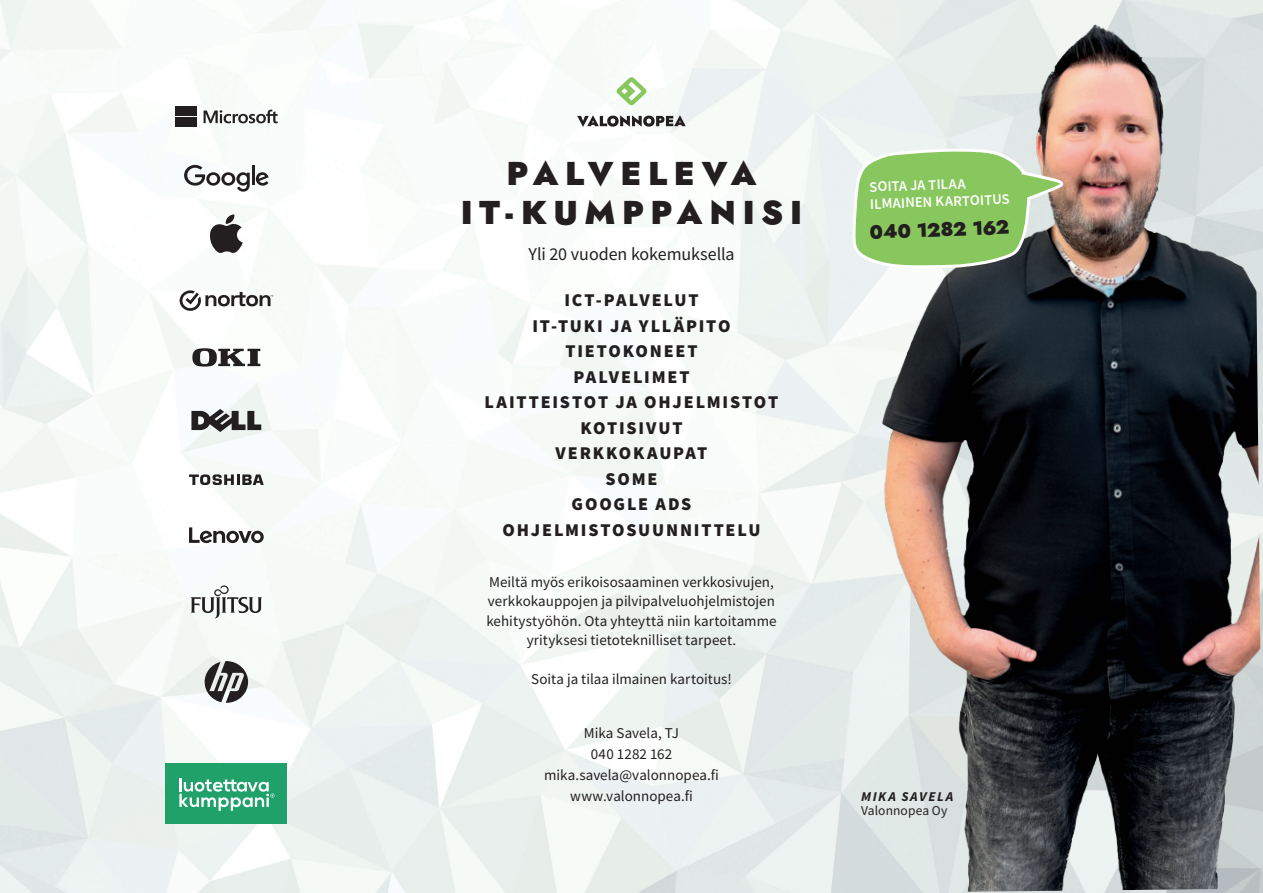
<style>
.page{position:relative;width:1263px;height:893px;background:#fff}
.page>*{position:absolute;margin:0;border:0;box-sizing:border-box;transform-origin:0 0}
.t1{font:900 33px/39.6px "Jost";letter-spacing:.2em;color:#231f20;text-align:center}
.t2{font:900 19.35px "Jost";color:#231f20}
.t3{font:900 18px/25.5px "Source Sans Pro";letter-spacing:.1em;color:#231f20;text-align:center}
.t4{font:18px "Source Sans Pro";letter-spacing:-.005em;color:#231f20}
.t5{font:15px/19.5px "Source Sans Pro";color:#231f20;text-align:center}
.t6{font:600 14.55px/17.1px "Source Sans Pro";color:#fff}
.t7{font:13.5px "Source Sans Pro";letter-spacing:.005em;color:#231f20}
.t8{font:italic 700 13.5px "Source Sans Pro";letter-spacing:.12em;color:#231f20}
</style>
<div class="page">
<img style="left:0;top:0;width:1263px;height:893px">
<img style="left:875px;top:23px;width:388px;height:870px">
<svg style="left:851px;top:147px;width:216px;height:125px;background:#97bf78"></svg>
<svg style="left:577px;top:115px;width:109px;height:12px"></svg>
<svg style="left:616px;top:77px;width:31px;height:28px"></svg>
<svg style="left:192px;top:348px;width:68px;height:19px"></svg>
<svg style="left:210px;top:215px;width:33px;height:38px"></svg>
<svg style="left:204px;top:110px;width:74px;height:13px"></svg>
<div style="left:175px;top:106px;width:10px;height:10px;background:#231f20"></div>
<div style="left:187px;top:106px;width:10px;height:10px;background:#231f20"></div>
<div style="left:175px;top:117px;width:10px;height:10px;background:#231f20"></div>
<div style="left:187px;top:117px;width:10px;height:10px;background:#231f20"></div>
<svg style="left:205px;top:661px;width:43px;height:42px"></svg>
<svg style="left:191px;top:409px;width:70px;height:23px;background:#7e7e7e"></svg>
<svg style="left:189px;top:527px;width:75px;height:16px"></svg>
<svg style="left:190px;top:585px;width:72px;height:34px"></svg>
<svg style="left:189px;top:474px;width:75px;height:11px"></svg>
<svg style="left:184px;top:165px;width:85px;height:27px"></svg>
<svg style="left:180px;top:290px;width:93px;height:22px"></svg>
<div style="left:165px;top:764px;width:122px;height:60px;background:#1fa169"></div>
<svg style="left:179px;top:778px;width:95px;height:33px"></svg>
<h1 class="t1" style="left:461px;top:153px;width:343px">PALVELEVA<br>IT-KUMPPANISI</h1>
<p class="t4" style="left:528px;top:242px;width:208px">Yli 20 vuoden kokemuksella</p>
<p class="t3" style="left:485px;top:287px;width:295px">ICT-PALVELUT<br>IT-TUKI JA YLLÄPITO<br>TIETOKONEET<br>PALVELIMET<br>LAITTEISTOT JA OHJELMISTOT<br>KOTISIVUT<br>VERKKOKAUPAT<br>SOME<br>GOOGLE ADS<br>OHJELMISTOSUUNNITTELU</p>
<p class="t5" style="left:486px;top:572px;width:292px">Meiltä myös erikoisosaaminen verkkosivujen, verkkokauppojen ja pilvipalveluohjelmistojen kehitystyöhön. Ota yhteyttä niin kartoitamme yrityksesi tietoteknilliset tarpeet.</p>
<p class="t5" style="left:531px;top:669px;width:202px">Soita ja tilaa ilmainen kartoitus!</p>
<p class="t5" style="left:544px;top:722px;width:176px;line-height:21px">Mika Savela, TJ<br>040 1282 162 mika.savela@valonnopea.fi www.valonnopea.fi</p>
<p class="t6" style="left:869px;top:178px;width:141px;rotate:-2deg">SOITA JA TILAA<br>ILMAINEN KARTOITUS</p>
<p class="t2" style="left:869px;top:218px;width:141px;rotate:-2deg">040 1282 162</p>
<p class="t8" style="left:861px;top:787px;width:94px">MIKA SAVELA</p>
<p class="t7" style="left:861px;top:802px;width:88px">Valonnopea Oy</p>
</div>
